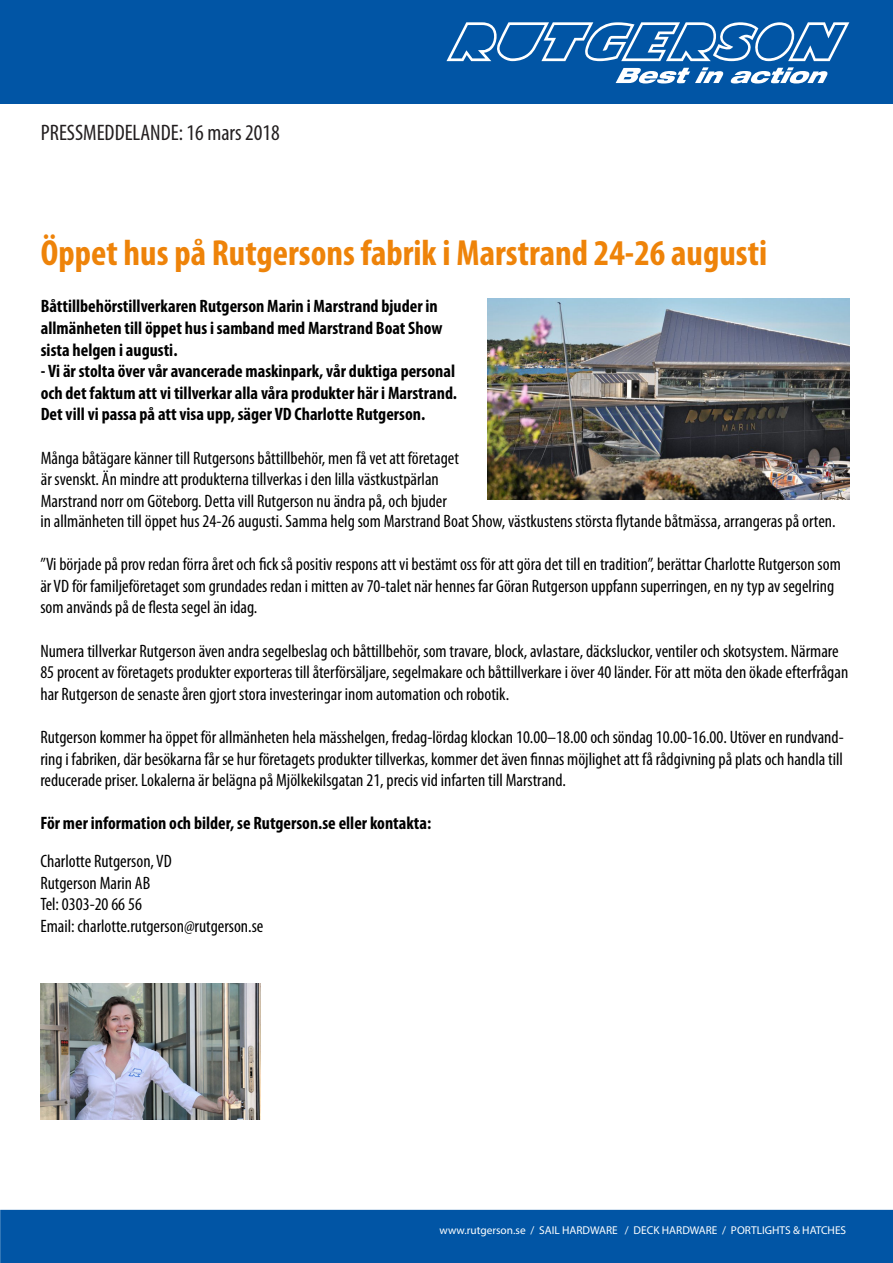
<style>
.page{position:relative;width:893px;height:1263px;background:#fff}
.page>*{position:absolute;margin:0;border:0;box-sizing:border-box;transform-origin:0 0}
.t1{font:700 condensed 36.45px "Myriad Pro";color:#ee8309}
.t2{font:condensed 22.5px "Myriad Pro";color:#231f20}
.t3{font:condensed 18px/21.6px "Myriad Pro";color:#000}
.t4{font:700 condensed 18px/21.6px "Myriad Pro";color:#000}
.t5{font:11.4px "Myriad Pro";color:#fff}
</style>
<div class="page">
<div style="left:0;top:0;width:893px;height:103px;background:#0155a5"></div>
<svg style="left:446px;top:22px;width:403px;height:39px"></svg>
<svg style="left:616px;top:67px;width:108px;height:16px"></svg>
<svg style="left:730px;top:67px;width:98px;height:16px"></svg>
<div style="left:0;top:1210px;width:893px;height:53px;background:#0155a5"></div>
<img style="left:487px;top:299px;width:363px;height:200px">
<img style="left:40px;top:983px;width:221px;height:137px">
<p class="t2" style="left:41px;top:119px;width:241px">PRESSMEDDELANDE: 16 mars 2018</p>
<p class="t1" style="left:41px;top:230px;width:728px">Öppet hus på Rutgersons fabrik i Marstrand 24-26 augusti</p>
<p class="t4" style="left:41px;top:295px;width:403px">Båttillbehörstillverkaren Rutgerson Marin i Marstrand bjuder in allmänheten till öppet hus i samband med Marstrand Boat Show sista helgen i augusti.</p>
<p class="t4" style="left:41px;top:360px;width:418px;text-align:justify">- Vi är stolta över vår avancerade maskinpark, vår duktiga personal och det faktum att vi tillverkar alla våra produkter här i Marstrand.<br>Det vill vi passa på att visa upp, säger VD Charlotte Rutgerson.</p>
<p class="t3" style="left:41px;top:447px;width:420px">Många båtägare känner till Rutgersons båttillbehör, men få vet att företaget är svenskt. Än mindre att produkterna tillverkas i den lilla västkustpärlan<br>Marstrand norr om Göteborg. Detta vill Rutgerson nu ändra på, och bjuder</p>
<p class="t3" style="left:40px;top:510px;width:797px">in allmänheten till öppet hus 24-26 augusti. Samma helg som Marstrand Boat Show, västkustens största flytande båtmässa, arrangeras på orten.</p>
<p class="t3" style="left:40px;top:553px;width:802px">”Vi började på prov redan förra året och fick så positiv respons att vi bestämt oss för att göra det till en tradition”, berättar Charlotte Rutgerson som är VD för familjeföretaget som grundades redan i mitten av 70-talet när hennes far Göran Rutgerson uppfann superringen, en ny typ av segelring som används på de flesta segel än idag.</p>
<p class="t3" style="left:40px;top:640px;width:809px">Numera tillverkar Rutgerson även andra segelbeslag och båttillbehör, som travare, block, avlastare, däcksluckor, ventiler och skotsystem. Närmare<br>85 procent av företagets produkter exporteras till återförsäljare, segelmakare och båttillverkare i över 40 länder. För att möta den ökade efterfrågan har Rutgerson de senaste åren gjort stora investeringar inom automation och robotik.</p>
<p class="t3" style="left:40px;top:726px;width:805px;text-align:justify">Rutgerson kommer ha öppet för allmänheten hela mässhelgen, fredag-lördag klockan 10.00–18.00 och söndag 10.00-16.00. Utöver en rundvand&shy;ring i fabriken, där besökarna får se hur företagets produkter tillverkas, kommer det även finnas möjlighet att få rådgivning på plats och handla till reducerade priser. Lokalerna är belägna på Mjölkekilsgatan 21, precis vid infarten till Marstrand.</p>
<p class="t4" style="left:40px;top:812px;width:392px">För mer information och bilder, se Rutgerson.se eller kontakta:</p>
<p class="t3" style="left:40px;top:850px;width:133px">Charlotte Rutgerson, VD<br>Rutgerson Marin AB</p>
<p class="t3" style="left:40px;top:893px;width:103px">Tel: 0303-20 66 56</p>
<p class="t3" style="left:40px;top:915px;width:225px">Email: charlotte.rutgerson@rutgerson.se</p>
<p class="t5" style="left:440px;top:1223px;width:408px">www.rutgerson.se / SAIL HARDWARE / DECK HARDWARE / PORTLIGHTS &amp; HATCHES</p>
</div>
